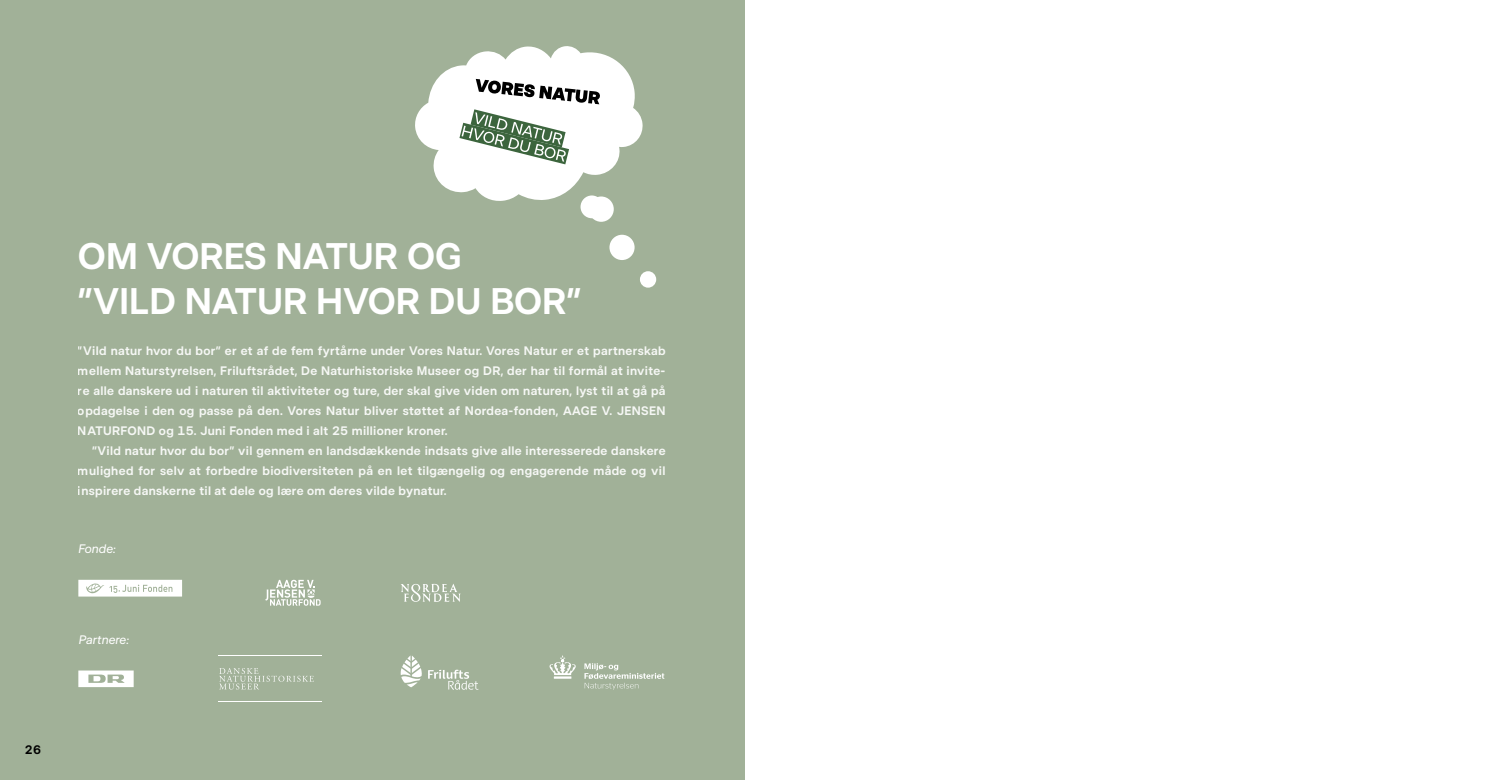
<style>
.page{position:relative;width:1489px;height:780px;background:#fff}
.page>*{position:absolute;margin:0;border:0;box-sizing:border-box;transform-origin:0 0}
.t1{font:600 37.5px/45px "DR Publik";color:#fff}
.t2{font:600 12.5px/20px "DR Publik";letter-spacing:.025em;color:#fff;text-align:justify}
.t3{font:italic 12.5px "DR Publik";color:#fff}
.t4{font:600 12.5px "DR Publik";color:#000}
</style>
<div class="page">
<div style="left:0;top:0;width:744px;height:780px;background:#a1b198"></div>
<svg style="left:415px;top:46px;width:228px;height:156px"></svg>
<div style="left:640px;top:271px;width:16px;height:16px;background:#fff;border-radius:50%"></div>
<div style="left:588px;top:196px;width:25px;height:26px;background:#fff;border-radius:50%"></div>
<div style="left:580px;top:195px;width:23px;height:23px;background:#fff;border-radius:50%"></div>
<div style="left:609px;top:235px;width:25px;height:25px;background:#fff;border-radius:50%"></div>
<svg style="left:78px;top:579px;width:104px;height:17px;background:#eff2ee"></svg>
<svg style="left:401px;top:583px;width:59px;height:19px"></svg>
<svg style="left:265px;top:579px;width:56px;height:26px"></svg>
<hr style="left:218px;top:701px;width:104px;height:1px;background:#fff">
<svg style="left:219px;top:668px;width:95px;height:21px"></svg>
<hr style="left:218px;top:655px;width:104px;height:1px;background:#fff">
<svg style="left:428px;top:669px;width:50px;height:20px"></svg>
<svg style="left:400px;top:655px;width:22px;height:32px"></svg>
<svg style="left:549px;top:655px;width:115px;height:34px"></svg>
<svg style="left:78px;top:670px;width:56px;height:17px"></svg>
<h1 class="t1" style="left:78px;top:233px;width:505px">OM VORES NATUR OG<br>”VILD NATUR HVOR DU BOR”</h1>
<p class="t2" style="left:78px;top:340px;width:589px">”Vild natur hvor du bor” er et af de fem fyrtårne under Vores Natur. Vores Natur er et partnerskab mellem Naturstyrelsen, Friluftsrådet, De Naturhistoriske Museer og DR, der har til formål at invite&shy;re alle danskere ud i naturen til aktiviteter og ture, der skal give viden om naturen, lyst til at gå på opdagelse i den og passe på den. Vores Natur bliver støttet af Nordea-fonden, AAGE V. JENSEN NATURFOND og 15. Juni Fonden med i alt 25 millioner kroner.</p>
<p class="t2" style="left:78px;top:440px;width:589px;text-indent:14px">”Vild natur hvor du bor” vil gennem en landsdækkende indsats give alle interesserede danskere mulighed for selv at forbedre biodiversiteten på en let tilgængelig og engagerende måde og vil inspirere danskerne til at dele og lære om deres vilde bynatur.</p>
<p class="t3" style="left:78px;top:541px;width:39px">Fonde:</p>
<p class="t3" style="left:79px;top:631px;width:52px">Partnere:</p>
<p class="t4" style="left:25px;top:741px;width:18px">26</p>
</div>
